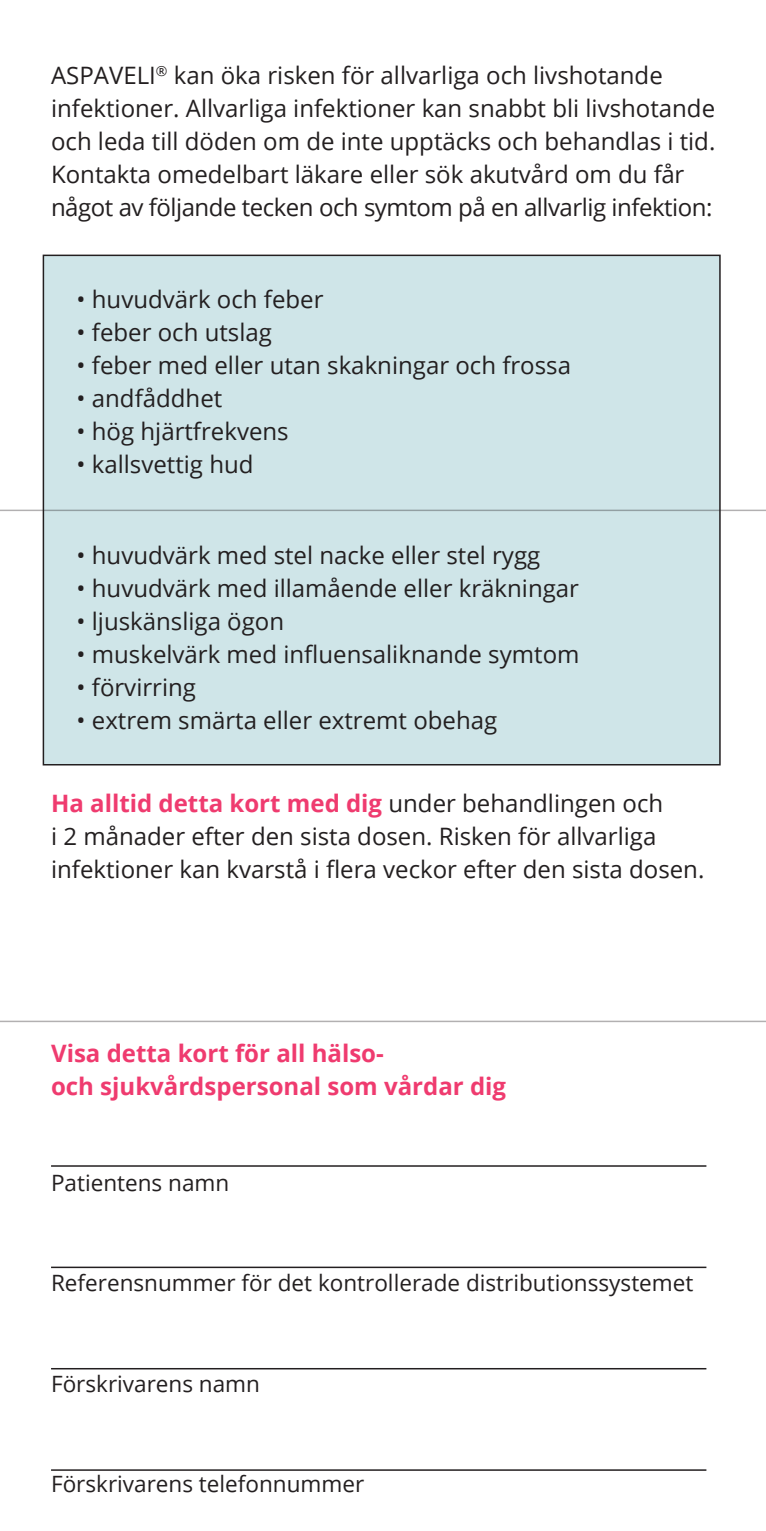
<style>
.page{position:relative;width:766px;height:1531px;background:#fff}
.page>*{position:absolute;margin:0;border:0;box-sizing:border-box;transform-origin:0 0}
.t1{font:24px/33px "Open Sans";color:#231f20}
.t2{font:700 24px/33px "Open Sans";color:#ef3b6f}
.t3{font:22.5px "Open Sans";color:#231f20}
.s1{font-weight:700;color:#ef3b6f}
</style>
<div class="page">
<div style="left:43px;top:255px;width:676px;height:510px;background:#cfe5e8"></div>
<div style="left:43px;top:255px;width:677px;height:510px;border:2px solid #231f20"></div>
<hr style="left:51px;top:1165px;width:655px;height:2px;background:#231f20">
<hr style="left:51px;top:1368px;width:655px;height:1px;background:#231f20">
<hr style="left:51px;top:1266px;width:655px;height:2px;background:#231f20">
<hr style="left:51px;top:1469px;width:655px;height:2px;background:#231f20">
<hr style="left:0;top:510px;width:765px;height:1px;background:#231f20">
<hr style="left:0;top:1020px;width:765px;height:2px;background:#231f20">
<p class="t1" style="left:51px;top:58px;width:665px">ASPAVELI<sup>®</sup> kan öka risken för allvarliga och livshotande infektioner. Allvarliga infektioner kan snabbt bli livshotande och leda till döden om de inte upptäcks och behandlas i tid.<br>Kontakta omedelbart läkare eller sök akutvård om du får något av följande tecken och symtom på en allvarlig infektion:</p>
<p class="t1" style="left:77px;top:282px;width:248px">• huvudvärk och feber</p>
<p class="t1" style="left:77px;top:315px;width:197px">• feber och utslag</p>
<p class="t1" style="left:77px;top:348px;width:496px">• feber med eller utan skakningar och frossa</p>
<p class="t1" style="left:77px;top:381px;width:147px">• andfåddhet</p>
<p class="t1" style="left:77px;top:414px;width:213px">• hög hjärtfrekvens</p>
<p class="t1" style="left:77px;top:447px;width:178px">• kallsvettig hud</p>
<p class="t1" style="left:77px;top:538px;width:465px">• huvudvärk med stel nacke eller stel rygg</p>
<p class="t1" style="left:77px;top:571px;width:504px">• huvudvärk med illamående eller kräkningar</p>
<p class="t1" style="left:77px;top:604px;width:209px">• ljuskänsliga ögon</p>
<p class="t1" style="left:77px;top:637px;width:504px">• muskelvärk med influensaliknande symtom</p>
<p class="t1" style="left:77px;top:670px;width:121px">• förvirring</p>
<p class="t1" style="left:77px;top:703px;width:422px">• extrem smärta eller extremt obehag</p>
<p class="t1" style="left:51px;top:786px;width:654px"><span class="s1">Ha alltid detta kort med dig</span> under behandlingen och<br>i 2 månader efter den sista dosen. Risken för allvarliga infektioner kan kvarstå i flera veckor efter den sista dosen.</p>
<p class="t2" style="left:51px;top:1036px;width:456px">Visa detta kort för all hälso-<br>och sjukvårdspersonal som vårdar dig</p>
<p class="t3" style="left:51px;top:1167px;width:180px">Patientens namn</p>
<p class="t3" style="left:51px;top:1267px;width:643px">Referensnummer för det kontrollerade distributionssystemet</p>
<p class="t3" style="left:51px;top:1368px;width:210px">Förskrivarens namn</p>
<p class="t3" style="left:51px;top:1468px;width:314px">Förskrivarens telefonnummer</p>
</div>
